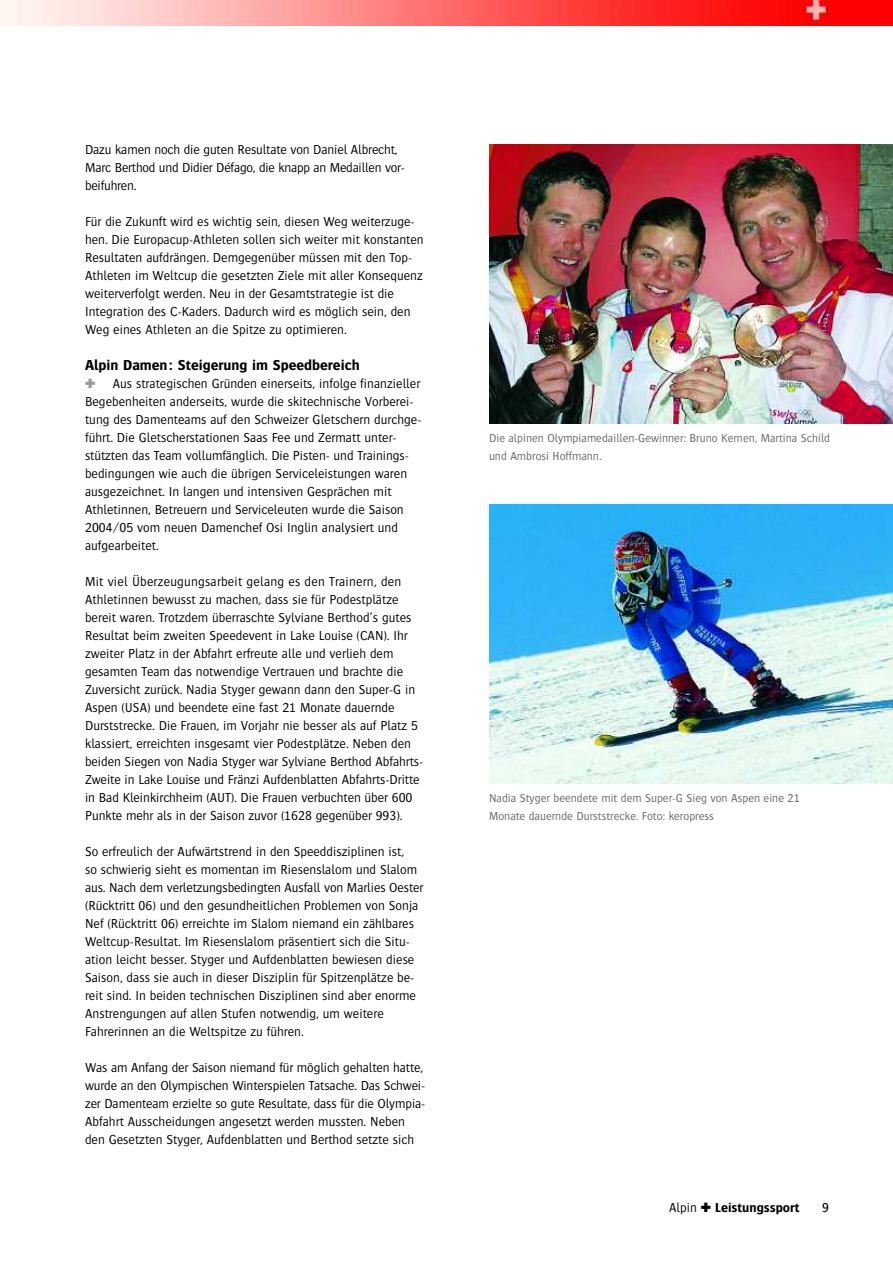
<style>
.page{position:relative;width:893px;height:1263px;background:#fff}
.page>*{position:absolute;margin:0;border:0;box-sizing:border-box;transform-origin:0 0}
.t1{font:700 15px "Bosis";color:#000}
.t2{font:300 13.5px/18px "Bosis";color:#000}
.t3{font:700 13.5px "Bosis";color:#000}
.t4{font:500 13.5px "Bosis";color:#000}
.t5{font:300 12px/18px "Bosis";color:#666}
.s1{font-weight:300}
</style>
<div class="page">
<img style="left:489px;top:145px;width:404px;height:279px">
<svg style="left:0;top:25px;width:893px;height:1px"></svg>
<img style="left:0;top:0;width:893px;height:25px">
<img style="left:489px;top:505px;width:404px;height:279px">
<p class="t2" style="left:85px;top:140px;width:322px">Dazu kamen noch die guten Resultate von Daniel Albrecht,<br>Marc Berthod und Didier Défago, die knapp an Medaillen vor&shy;beifuhren.</p>
<p class="t2" style="left:85px;top:212px;width:340px">Für die Zukunft wird es wichtig sein, diesen Weg weiterzuge&shy;hen. Die Europacup-Athleten sollen sich weiter mit konstanten Resultaten aufdrängen. Demgegenüber müssen mit den Top-Athleten im Weltcup die gesetzten Ziele mit aller Konsequenz weiterverfolgt werden. Neu in der Gesamtstrategie ist die Integration des C-Kaders. Dadurch wird es möglich sein, den Weg eines Athleten an die Spitze zu optimieren.</p>
<p class="t1" style="left:85px;top:356px;width:276px">Alpin Damen: Steigerung im Speedbereich</p>
<p class="t2" style="left:85px;top:374px;width:338px;text-indent:28px">Aus strategischen Gründen einerseits, infolge finanzieller Begebenheiten anderseits, wurde die skitechnische Vorberei&shy;tung des Damenteams auf den Schweizer Gletschern durchge&shy;führt. Die Gletscherstationen Saas Fee und Zermatt unter&shy;stützten das Team vollumfänglich. Die Pisten- und Trainings&shy;bedingungen wie auch die übrigen Serviceleistungen waren ausgezeichnet. In langen und intensiven Gesprächen mit Athletinnen, Betreuern und Serviceleuten wurde die Saison 2004/05 vom neuen Damenchef Osi Inglin analysiert und aufgearbeitet.</p>
<p class="t2" style="left:85px;top:572px;width:340px">Mit viel Überzeugungsarbeit gelang es den Trainern, den Athletinnen bewusst zu machen, dass sie für Podestplätze bereit waren. Trotzdem überraschte Sylviane Berthod’s gutes Resultat beim zweiten Speedevent in Lake Louise (CAN). Ihr zweiter Platz in der Abfahrt erfreute alle und verlieh dem gesamten Team das notwendige Vertrauen und brachte die Zuversicht zurück. Nadia Styger gewann dann den Super-G in Aspen (USA) und beendete eine fast 21 Monate dauernde Durststrecke. Die Frauen, im Vorjahr nie besser als auf Platz 5 klassiert, erreichten insgesamt vier Podestplätze. Neben den beiden Siegen von Nadia Styger war Sylviane Berthod Abfahrts-Zweite in Lake Louise und Fränzi Aufdenblatten Abfahrts-Dritte in Bad Kleinkirchheim (AUT). Die Frauen verbuchten über 600<br>Punkte mehr als in der Saison zuvor (1628 gegenüber 993).</p>
<p class="t2" style="left:85px;top:842px;width:340px">So erfreulich der Aufwärtstrend in den Speeddisziplinen ist,<br>so schwierig sieht es momentan im Riesenslalom und Slalom aus. Nach dem verletzungsbedingten Ausfall von Marlies Oester (Rücktritt 06) und den gesundheitlichen Problemen von Sonja Nef (Rücktritt 06) erreichte im Slalom niemand ein zählbares Weltcup-Resultat. Im Riesenslalom präsentiert sich die Situ&shy;ation leicht besser. Styger und Aufdenblatten bewiesen diese Saison, dass sie auch in dieser Disziplin für Spitzenplätze be&shy;reit sind. In beiden technischen Disziplinen sind aber enorme Anstrengungen auf allen Stufen notwendig, um weitere Fahrerinnen an die Weltspitze zu führen.</p>
<p class="t2" style="left:85px;top:1058px;width:342px">Was am Anfang der Saison niemand für möglich gehalten hatte, wurde an den Olympischen Winterspielen Tatsache. Das Schwei&shy;zer Damenteam erzielte so gute Resultate, dass für die Olympia-Abfahrt Ausscheidungen angesetzt werden mussten. Neben den Gesetzten Styger, Aufdenblatten und Berthod setzte sich</p>
<p class="t5" style="left:489px;top:429px;width:343px">Die alpinen Olympiamedaillen-Gewinner: Bruno Kernen, Martina Schild und Ambrosi Hoffmann.</p>
<p class="t5" style="left:489px;top:789px;width:312px">Nadia Styger beendete mit dem Super-G Sieg von Aspen eine 21<br>Monate dauernde Durststrecke. Foto: keropress</p>
<p class="t3" style="left:669px;top:1199px;width:132px"><span class="s1">Alpin</span> ✚ Leistungssport</p>
<p class="t4" style="left:822px;top:1199px;width:8px">9</p>
</div>
